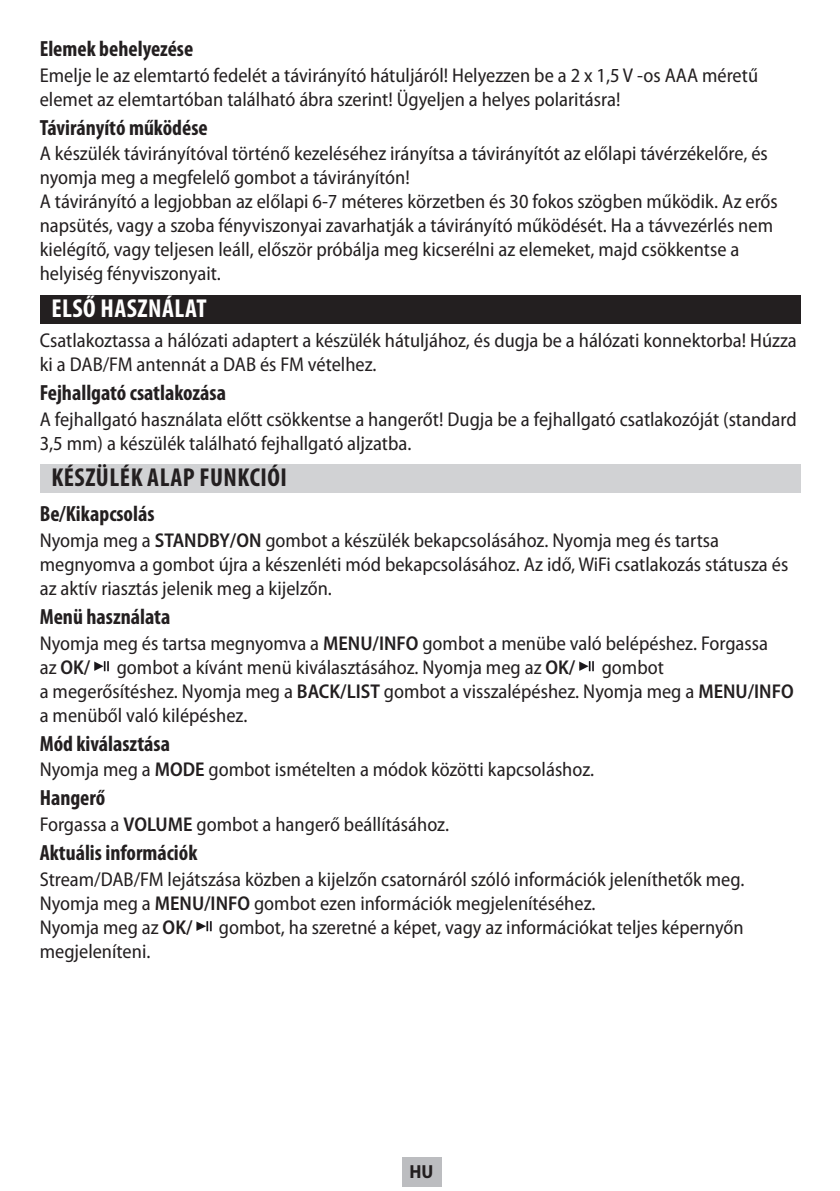
<style>
.page{position:relative;width:840px;height:1191px;background:#fff}
.page>*{position:absolute;margin:0;border:0;box-sizing:border-box;transform-origin:0 0}
.Podnadpis{font:700 condensed 26px "Myriad Pro";letter-spacing:.02em;color:#231f20}
.Nadpis{font:700 condensed 26px "Myriad Pro";letter-spacing:.02em;color:#fff}
.Tučný_text{font:700 condensed 22px "Myriad Pro";color:#231f20}
.Text{font:semi-condensed 20px/24px "Myriad Pro";color:#231f20}
.t1{font:700 semi-condensed 19px "Myriad Pro";color:#231f20}
.s1{font-weight:600}
</style>
<div class="page">
<div style="left:401px;top:1157px;width:40px;height:29px;background:#bcbdc0"></div>
<div style="left:40px;top:295px;width:759px;height:29px;background:#231f20"></div>
<div style="left:40px;top:464px;width:759px;height:29px;background:#d1d2d4"></div>
<img style="left:94px;top:661px;width:15px;height:11px">
<img style="left:579px;top:661px;width:15px;height:11px">
<img style="left:196px;top:921px;width:16px;height:11px">
<p class="Tučný_text" style="left:40px;top:35px;width:155px">Elemek behelyezése</p>
<p class="Text" style="left:40px;top:63px;width:719px">Emelje le az elemtartó fedelét a távirányító hátuljáról! Helyezzen be a 2 x 1,5 V -os AAA méretű elemet az elemtartóban található ábra szerint! Ügyeljen a helyes polaritásra!</p>
<p class="Tučný_text" style="left:40px;top:114px;width:169px">Távirányító működése</p>
<p class="Text" style="left:40px;top:141px;width:729px">A készülék távirányítóval történő kezeléséhez irányítsa a távirányítót az előlapi távérzékelőre, és nyomja meg a megfelelő gombot a távirányítón!</p>
<p class="Text" style="left:40px;top:189px;width:739px">A távirányító a legjobban az előlapi 6-7 méteres körzetben és 30 fokos szögben működik. Az erős napsütés, vagy a szoba fényviszonyai zavarhatják a távirányító működését. Ha a távvezérlés nem kielégítő, vagy teljesen leáll, először próbálja meg kicserélni az elemeket, majd csökkentse a helyiség fényviszonyait.</p>
<p class="Nadpis" style="left:51px;top:292px;width:157px">ELSŐ HASZNÁLAT</p>
<p class="Text" style="left:40px;top:328px;width:758px">Csatlakoztassa a hálózati adaptert a készülék hátuljához, és dugja be a hálózati konnektorba! Húzza ki a DAB/FM antennát a DAB és FM vételhez.</p>
<p class="Tučný_text" style="left:40px;top:379px;width:188px">Fejhallgató csatlakozása</p>
<p class="Text" style="left:40px;top:406px;width:758px">A fejhallgató használata előtt csökkentse a hangerőt! Dugja be a fejhallgató csatlakozóját (standard<br>3,5 mm) a készülék található fejhallgató aljzatba.</p>
<p class="Podnadpis" style="left:51px;top:461px;width:237px">KÉSZÜLÉK ALAP FUNKCIÓI</p>
<p class="Tučný_text" style="left:40px;top:500px;width:116px">Be/Kikapcsolás</p>
<p class="Text" style="left:40px;top:528px;width:749px">Nyomja meg a <span class="s1">STANDBY/ON</span> gombot a készülék bekapcsolásához. Nyomja meg és tartsa megnyomva a gombot újra a készenléti mód bekapcsolásához. Az idő, WiFi csatlakozás státusza és az aktív riasztás jelenik meg a kijelzőn.</p>
<p class="Tučný_text" style="left:40px;top:603px;width:132px">Menü használata</p>
<p class="Text" style="left:40px;top:630px;width:729px">Nyomja meg és tartsa megnyomva a <span class="s1">MENU/INFO</span> gombot a menübe való belépéshez. Forgassa az <span class="s1">OK/</span></p>
<p class="Text" style="left:117px;top:654px;width:460px">gombot a kívánt menü kiválasztásához. Nyomja meg az <span class="s1">OK/</span></p>
<p class="Text" style="left:40px;top:654px;width:755px;text-indent:561px">gombot<br>a megerősítéshez. Nyomja meg a <span class="s1">BACK/LIST</span> gombot a visszalépéshez. Nyomja meg a <span class="s1">MENU/INFO </span>a menüből való kilépéshez.</p>
<p class="Tučný_text" style="left:40px;top:729px;width:132px">Mód kiválasztása</p>
<p class="Text" style="left:40px;top:757px;width:555px">Nyomja meg a <span class="s1">MODE</span> gombot ismételten a módok közötti kapcsoláshoz.</p>
<p class="Tučný_text" style="left:40px;top:784px;width:67px">Hangerő</p>
<p class="Text" style="left:40px;top:812px;width:410px">Forgassa a <span class="s1">VOLUME</span> gombot a hangerő beállításához.</p>
<p class="Tučný_text" style="left:40px;top:839px;width:159px">Aktuális információk</p>
<p class="Text" style="left:40px;top:866px;width:705px">Stream/DAB/FM lejátszása közben a kijelzőn csatornáról szóló információk jeleníthetők meg.<br>Nyomja meg a <span class="s1">MENU/INFO</span> gombot ezen információk megjelenítéséhez.</p>
<p class="Text" style="left:40px;top:914px;width:154px">Nyomja meg az <span class="s1">OK/</span></p>
<p class="Text" style="left:219px;top:914px;width:526px">gombot, ha szeretné a képet, vagy az információkat teljes képernyőn</p>
<p class="Text" style="left:40px;top:938px;width:112px">megjeleníteni.</p>
<p class="t1" style="left:409px;top:1159px;width:25px">HU</p>
</div>
